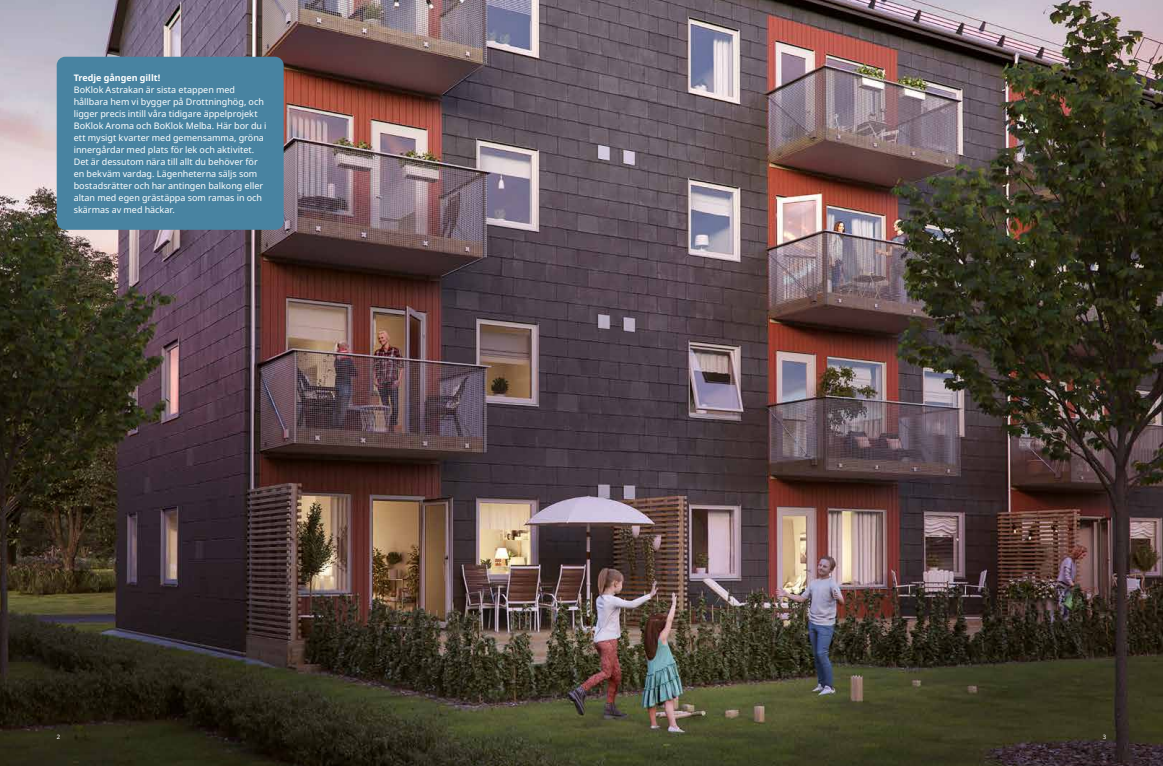
<style>
.page{position:relative;width:1163px;height:766px;background:#fff}
.page>*{position:absolute;margin:0;border:0;box-sizing:border-box;transform-origin:0 0}
.t1{font:9px/12px "Noto IKEA Latin";color:#fff}
.t2{font:700 9px "Noto IKEA Latin";color:#fff}
.t3{font:6px "Noto IKEA Latin";color:#fff}
</style>
<div class="page">
<img style="left:0;top:0;width:1162px;height:765px">
<div style="left:57px;top:57px;width:226px;height:173px;background:#4883a1;border-radius:9px"></div>
<p class="t2" style="left:74px;top:71px;width:88px">Tredje gången gillt!</p>
<p class="t1" style="left:74px;top:83px;width:194px">BoKlok Astrakan är sista etappen med hållbara hem vi bygger på Drottninghög, och ligger precis intill våra tidigare äppelprojekt BoKlok Aroma och BoKlok Melba. Här bor du i ett mysigt kvarter med gemensamma, gröna innergårdar med plats för lek och aktivitet.<br>Det är dessutom nära till allt du behöver för en bekväm vardag. Lägenheterna säljs som bostadsrätter och har antingen balkong eller altan med egen grästäppa som ramas in och skärmas av med häckar.</p>
<p class="t3" style="left:57px;top:732px;width:5px">2</p>
<p class="t3" style="left:1102px;top:732px;width:5px">3</p>
</div>
